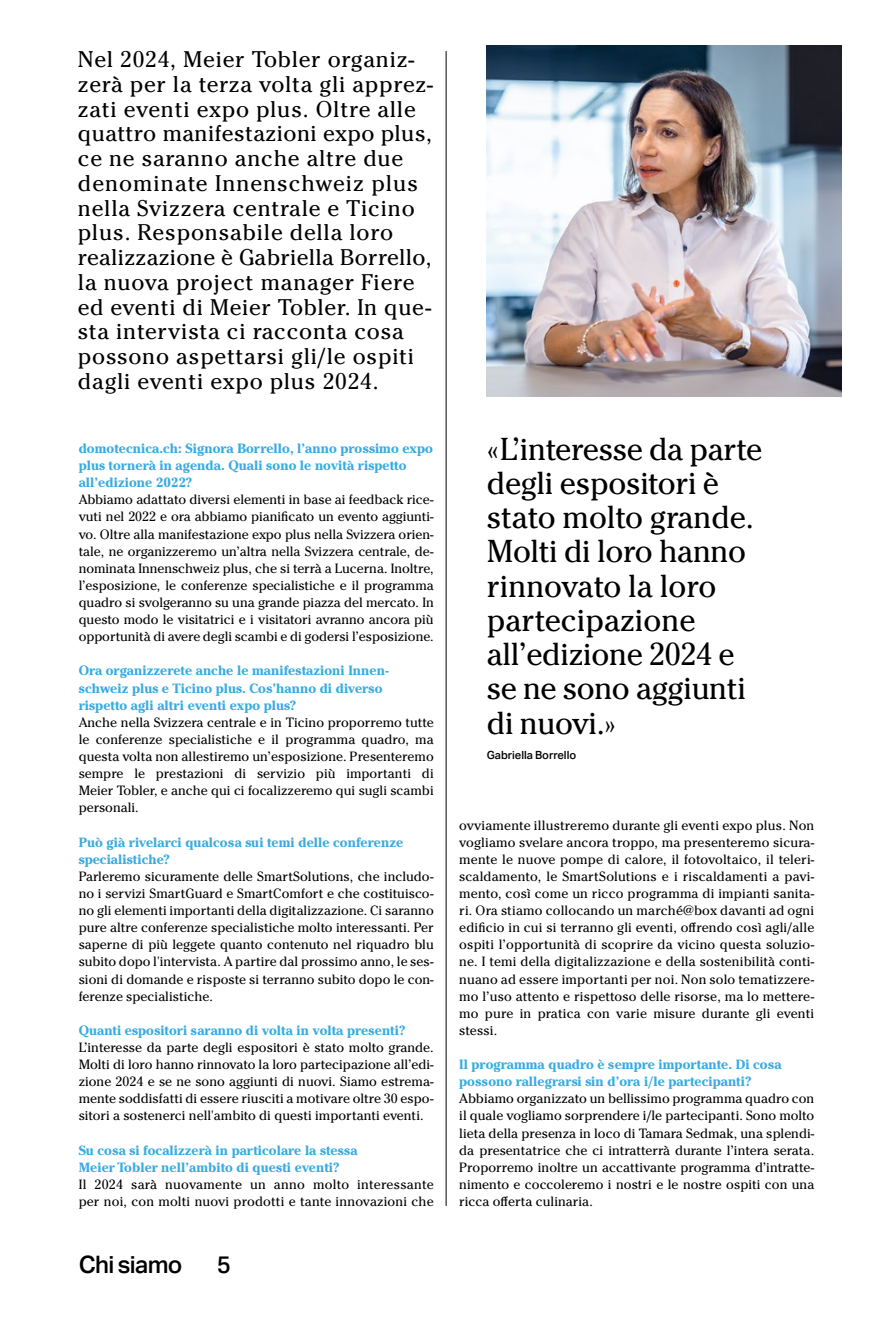
<style>
.page{position:relative;width:893px;height:1319px;background:#fff}
.page>*{position:absolute;margin:0;border:0;box-sizing:border-box;transform-origin:0 0}
._0_Quote{font:31.5px/34.2px "Cheltenham Pro";letter-spacing:-.01em;color:#000}
.t1{font:500 24px "Aktiv Grotesk";letter-spacing:-.025em;color:#000}
._0_Lead_15pt{font:22.5px/24.8px "Cheltenham Pro";letter-spacing:.035em;color:#000}
._0_Lauftext{font:13.35px/17.1px "Cheltenham Pro";color:#000;text-align:justify}
._0_Text_Bold_Blau{font:700 13.35px/17.1px "Cheltenham Pro";color:#3aabdf}
._0_Legende{font:500 11.25px "Aktiv Grotesk";letter-spacing:-.005em;color:#000}
.s1{font-size:30px}
</style>
<div class="page">
<img style="left:487px;top:46px;width:355px;height:350px">
<hr style="left:446px;top:51px;width:1px;height:1154px;background:#000">
<p class="_0_Lead_15pt" style="left:78px;top:46px;width:357px">Nel 2024, Meier Tobler organiz&shy;zerà per la terza volta gli apprez&shy;zati eventi expo plus. Oltre alle quattro manifestazioni expo plus, ce ne saranno anche altre due denominate Innenschweiz plus nella Svizzera centrale e Ticino plus. Responsabile della loro realizzazione è Gabriella Borrello, la nuova project manager Fiere ed eventi di Meier Tobler. In que&shy;sta intervista ci racconta cosa possono aspettarsi gli/le ospiti dagli eventi expo plus 2024.</p>
<p class="_0_Text_Bold_Blau" style="left:79px;top:439px;width:356px">domotecnica.ch: Signora Borrello, l’anno prossimo expo plus tornerà in agenda. Quali sono le novità rispetto all’edizione 2022?</p>
<p class="_0_Lauftext" style="left:79px;top:491px;width:357px">Abbiamo adattato diversi elementi in base ai feedback rice&shy;vuti nel 2022 e ora abbiamo pianificato un evento aggiunti&shy;vo. Oltre alla manifestazione expo plus nella Svizzera orien&shy;tale, ne organizzeremo un’altra nella Svizzera centrale, de&shy;nominata Innenschweiz plus, che si terrà a Lucerna. Inoltre, l’esposizione, le conferenze specialistiche e il programma quadro si svolgeranno su una grande piazza del mercato. In questo modo le visitatrici e i visitatori avranno ancora più opportunità di avere degli scambi e di godersi l’esposizione.</p>
<p class="_0_Text_Bold_Blau" style="left:79px;top:662px;width:312px">Ora organizzerete anche le manifestazioni Innen&shy;schweiz plus e Ticino plus. Cos’hanno di diverso rispetto agli altri eventi expo plus?</p>
<p class="_0_Lauftext" style="left:79px;top:713px;width:357px">Anche nella Svizzera centrale e in Ticino proporremo tutte le conferenze specialistiche e il programma quadro, ma questa volta non allestiremo un’esposizione. Presenteremo sempre le prestazioni di servizio più importanti di Meier Tobler, e anche qui ci focalizzeremo qui sugli scambi personali.</p>
<p class="_0_Text_Bold_Blau" style="left:79px;top:833px;width:326px">Può già rivelarci qualcosa sui temi delle conferenze specialistiche?</p>
<p class="_0_Lauftext" style="left:79px;top:867px;width:357px">Parleremo sicuramente delle SmartSolutions, che includo&shy;no i servizi SmartGuard e SmartComfort e che costituisco&shy;no gli elementi importanti della digitalizzazione. Ci saranno pure altre conferenze specialistiche molto interessanti. Per saperne di più leggete quanto contenuto nel riquadro blu subito dopo l'intervista. A partire dal prossimo anno, le ses&shy;sioni di domande e risposte si terranno subito dopo le con&shy;ferenze specialistiche.</p>
<p class="_0_Text_Bold_Blau" style="left:79px;top:1021px;width:329px">Quanti espositori saranno di volta in volta presenti?</p>
<p class="_0_Lauftext" style="left:79px;top:1038px;width:357px">L’interesse da parte degli espositori è stato molto grande.<br>Molti di loro hanno rinnovato la loro partecipazione all’edi&shy;zione 2024 e se ne sono aggiunti di nuovi. Siamo estrema&shy;mente soddisfatti di essere riusciti a motivare oltre 30 espo&shy;sitori a sostenerci nell'ambito di questi importanti eventi.</p>
<p class="_0_Text_Bold_Blau" style="left:79px;top:1140px;width:281px">Su cosa si focalizzerà in particolare la stessa<br>Meier Tobler nell’ambito di questi eventi?</p>
<p class="_0_Lauftext" style="left:79px;top:1175px;width:357px">Il 2024 sarà nuovamente un anno molto interessante per noi, con molti nuovi prodotti e tante innovazioni che</p>
<p class="t1" style="left:79px;top:1249px;width:105px">Chi siamo</p>
<p class="t1" style="left:217px;top:1249px;width:16px">5</p>
<p class="_0_Quote" style="left:487px;top:431px;width:277px">«L’interesse da parte degli espositori è stato molto grande.<br>Molti di loro hanno rinnovato la loro partecipazione all’edizione 2024 e se ne sono aggiunti di nuovi.<span class="s1">»</span></p>
<p class="_0_Legende" style="left:487px;top:748px;width:91px">Gabriella Borrello</p>
<p class="_0_Lauftext" style="left:459px;top:816px;width:357px">ovviamente illustreremo durante gli eventi expo plus. Non vogliamo svelare ancora troppo, ma presenteremo sicura&shy;mente le nuove pompe di calore, il fotovoltaico, il teleri&shy;scaldamento, le SmartSolutions e i riscaldamenti a pavi&shy;mento, così come un ricco programma di impianti sanita&shy;ri. Ora stiamo collocando un marché@box davanti ad ogni edificio in cui si terranno gli eventi, offrendo così agli/alle ospiti l’opportunità di scoprire da vicino questa soluzio&shy;ne. I temi della digitalizzazione e della sostenibilità conti&shy;nuano ad essere importanti per noi. Non solo tematizzere&shy;mo l’uso attento e rispettoso delle risorse, ma lo mettere&shy;mo pure in pratica con varie misure durante gli eventi stessi.</p>
<p class="_0_Text_Bold_Blau" style="left:459px;top:1055px;width:324px">Il programma quadro è sempre importante. Di cosa possono rallegrarsi sin d’ora i/le partecipanti?</p>
<p class="_0_Lauftext" style="left:459px;top:1089px;width:357px">Abbiamo organizzato un bellissimo programma quadro con il quale vogliamo sorprendere i/le partecipanti. Sono molto lieta della presenza in loco di Tamara Sedmak, una splendi&shy;da presentatrice che ci intratterrà durante l’intera serata.<br>Proporremo inoltre un accattivante programma d’intratte&shy;nimento e coccoleremo i nostri e le nostre ospiti con una ricca offerta culinaria.</p>
</div>
